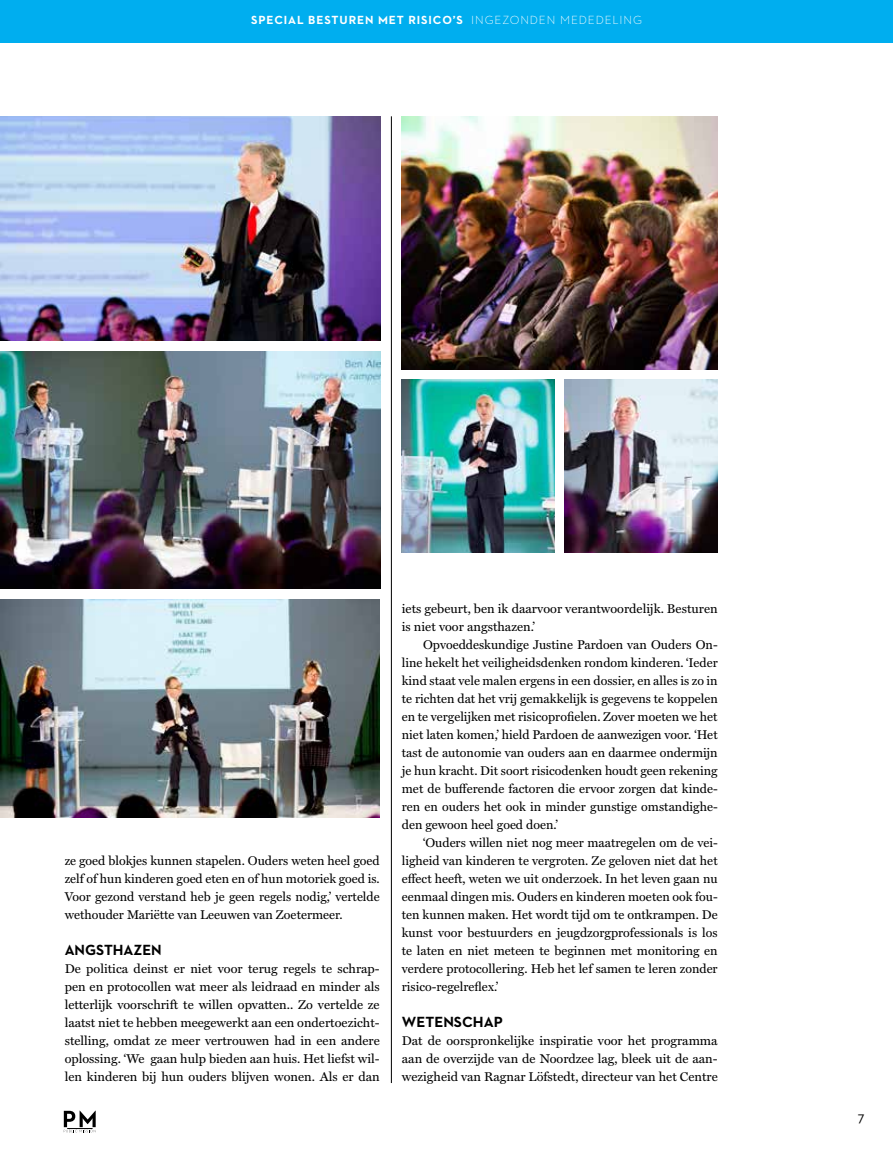
<style>
.page{position:relative;width:893px;height:1149px;background:#fff}
.page>*{position:absolute;margin:0;border:0;box-sizing:border-box;transform-origin:0 0}
.t1{font:700 15px "Neutraface 2 Text";color:#000}
.t2{font:15px "Neutraface 2 Text";color:#000}
.t3{font:12.75px/18px "Miller Text";color:#000;text-align:justify}
.t4{font:700 12px "Neutraface 2 Text";letter-spacing:.075em;color:#fff}
.s1{font-weight:300}
</style>
<div class="page">
<svg style="left:64px;top:1110px;width:32px;height:21px"></svg>
<div style="left:0;top:0;width:893px;height:43px;background:#00aeef"></div>
<hr style="left:391px;top:116px;width:1px;height:966px;background:#000">
<img style="left:402px;top:116px;width:316px;height:253px">
<img style="left:402px;top:379px;width:153px;height:173px">
<img style="left:565px;top:379px;width:153px;height:173px">
<img style="left:0;top:351px;width:381px;height:237px">
<img style="left:1px;top:599px;width:379px;height:217px">
<img style="left:1px;top:116px;width:380px;height:225px">
<p class="t4" style="left:251px;top:12px;width:392px">SPECIAL BESTUREN MET RISICO’S <span class="s1">INGEZONDEN MEDEDELING</span></p>
<p class="t3" style="left:65px;top:851px;width:316px">ze goed blokjes kunnen stapelen. Ouders weten heel goed zelf of hun kinderen goed eten en of hun motoriek goed is.<br>Voor gezond verstand heb je geen regels nodig,’ vertelde wethouder Mariëtte van Leeuwen van Zoetermeer.</p>
<p class="t1" style="left:65px;top:939px;width:69px">ANGSTHAZE</p>
<p class="t1" style="left:151px;top:939px;width:12px">N</p>
<p class="t3" style="left:65px;top:959px;width:317px">De politica deinst er niet voor terug regels te schrap&shy;pen en protocollen wat meer als leidraad en minder als letterlijk voorschrift te willen opvatten.. Zo vertelde ze laatst niet te hebben meegewerkt aan een ondertoezicht&shy;stelling, omdat ze meer vertrouwen had in een andere oplossing. ‘We gaan hulp bieden aan huis. Het liefst wil&shy;len kinderen bij hun ouders blijven wonen. Als er dan</p>
<p class="t3" style="left:402px;top:599px;width:317px">iets gebeurt, ben ik daarvoor verantwoordelijk. Besturen is niet voor angsthazen.’</p>
<p class="t3" style="left:402px;top:635px;width:317px;text-indent:21px">Opvoeddeskundige Justine Pardoen van Ouders On&shy;line hekelt het veiligheidsdenken rondom kinderen. ‘Ieder kind staat vele malen ergens in een dossier, en alles is zo in te richten dat het vrij gemakkelijk is gegevens te koppelen en te vergelijken met risicoprofielen. Zover moeten we het niet laten komen,’ hield Pardoen de aanwezigen voor. ‘Het tast de autonomie van ouders aan en daarmee ondermijn je hun kracht. Dit soort risicodenken houdt geen rekening met de bufferende factoren die ervoor zorgen dat kinde&shy;ren en ouders het ook in minder gunstige omstandighe&shy;den gewoon heel goed doen.’</p>
<p class="t3" style="left:402px;top:833px;width:317px;text-indent:21px">‘Ouders willen niet nog meer maatregelen om de vei&shy;ligheid van kinderen te vergroten. Ze geloven niet dat het effect heeft, weten we uit onderzoek. In het leven gaan nu eenmaal dingen mis. Ouders en kinderen moeten ook fou&shy;ten kunnen maken. Het wordt tijd om te ontkrampen. De kunst voor bestuurders en jeugdzorgprofessionals is los te laten en niet meteen te beginnen met monitoring en verdere protocollering. Heb het lef samen te leren zonder risico-regelreflex.’</p>
<p class="t1" style="left:402px;top:1011px;width:93px">WETENSCHAP</p>
<p class="t3" style="left:402px;top:1031px;width:317px">Dat de oorspronkelijke inspiratie voor het programma aan de overzijde van de Noordzee lag, bleek uit de aan&shy;wezigheid van Ragnar Löfstedt, directeur van het Centre</p>
<p class="t2" style="left:858px;top:1107px;width:8px">7</p>
</div>
